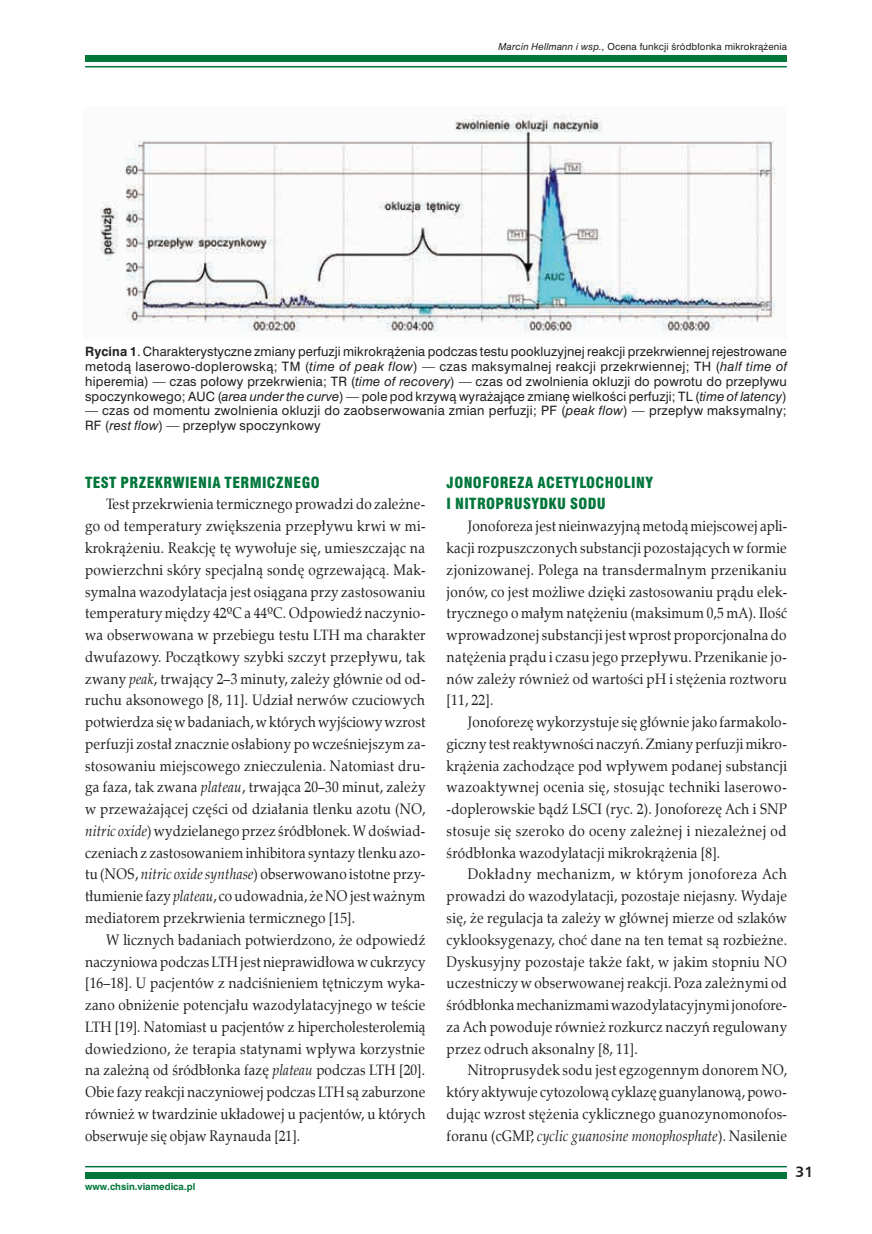
<style>
.page{position:relative;width:872px;height:1234px;background:#fff}
.page>*{position:absolute;margin:0;border:0;box-sizing:border-box;transform-origin:0 0}
.t1{font:15px/21.8px "Zapf Calligr EU";letter-spacing:.02em;color:#231f20;text-align:justify;scale:.9 1}
.t2{font:15px/21.8px "Swis 721 Blk Cn EU";letter-spacing:.025em;color:#00763b}
.t3{font:700 15px "Humnst 777 EU";color:#231f20}
.t4{font:12px/14.7px "Swis 721 PL";letter-spacing:.025em;color:#231f20;text-align:justify}
.t5{font:9px "Swis 721 PL";letter-spacing:.015em;color:#231f20}
.t6{font:700 9px "Swis 721 PL";color:#00763b}
.s1{font-style:italic}
.s2{font-weight:700}
</style>
<div class="page">
<div style="left:85px;top:55px;width:702px;height:7px;background:#00763b"></div>
<hr style="left:85px;top:66px;width:702px;height:1px;background:#00763b">
<div style="left:85px;top:1171px;width:702px;height:7px;background:#00763b"></div>
<hr style="left:85px;top:1165px;width:702px;height:2px;background:#00763b">
<img style="left:100px;top:114px;width:675px;height:218px">
<p class="t5" style="left:498px;top:40px;width:290px"><span class="s1">Marcin Hellmann i wsp.,</span> Ocena funkcji śródbłonka mikrokrążenia</p>
<p class="t4" style="left:85px;top:344px;width:704px"><span class="s2">Rycina 1</span>. Charakterystyczne zmiany perfuzji mikrokrążenia podczas testu pookluzyjnej reakcji przekrwiennej rejestrowane metodą laserowo-doplerowską; TM (<span class="s1">time of peak flow</span>) — czas maksymalnej reakcji przekrwiennej; TH (<span class="s1">half time of </span>hiperemia) — czas połowy przekrwienia; TR (<span class="s1">time of recovery</span>) — czas od zwolnienia okluzji do powrotu do przepływu spoczynkowego; AUC (<span class="s1">area under the curve</span>) — pole pod krzywą wyrażające zmianę wielkości perfuzji; TL (<span class="s1">time of latency</span>)</p>
<p class="t4" style="left:85px;top:403px;width:703px">— czas od momentu zwolnienia okluzji do zaobserwowania zmian perfuzji; PF (<span class="s1">peak flow</span>) — przepływ maksymalny;<br>RF (<span class="s1">rest flow</span>) — przepływ spoczynkowy</p>
<p class="t2" style="left:85px;top:472px;width:236px">TEST PRZEKRWIENIA TERMICZNEGO</p>
<p class="t1" style="left:85px;top:493px;width:380px;text-indent:21px">Test przekrwienia termicznego prowadzi do zależne&shy;go od temperatury zwiększenia przepływu krwi w mi&shy;krokrążeniu. Reakcję tę wywołuje się, umieszczając na powierzchni skóry specjalną sondę ogrzewającą. Mak&shy;symalna wazodylatacja jest osiągana przy zastosowaniu temperatury między 42ºC a 44ºC. Odpowiedź naczynio&shy;wa obserwowana w przebiegu testu LTH ma charakter dwufazowy. Początkowy szybki szczyt przepływu, tak zwany <span class="s1">peak</span>, trwający 2–3 minuty, zależy głównie od od&shy;ruchu aksonowego [8, 11]. Udział nerwów czuciowych potwierdza się w badaniach, w których wyjściowy wzrost perfuzji został znacznie osłabiony po wcześniejszym za&shy;stosowaniu miejscowego znieczulenia. Natomiast dru&shy;ga faza, tak zwana <span class="s1">plateau</span>, trwająca 20–30 minut, zależy w przeważającej części od działania tlenku azotu (NO, <span class="s1">nitric oxide</span>) wydzielanego przez śródbłonek. W doświad&shy;czeniach z zastosowaniem inhibitora syntazy tlenku azo&shy;tu (NOS, <span class="s1">nitric oxide synthase</span>) obserwowano istotne przy&shy;tłumienie fazy <span class="s1">plateau</span>, co udowadnia, że NO jest ważnym mediatorem przekrwienia termicznego [15].</p>
<p class="t1" style="left:85px;top:928px;width:380px;text-indent:21px">W licznych badaniach potwierdzono, że odpowiedź naczyniowa podczas LTH jest nieprawidłowa w cukrzycy [16–18]. U pacjentów z nadciśnieniem tętniczym wyka&shy;zano obniżenie potencjału wazodylatacyjnego w teście LTH [19]. Natomiast u pacjentów z hipercholesterolemią dowiedziono, że terapia statynami wpływa korzystnie na zależną od śródbłonka fazę <span class="s1">plateau</span> podczas LTH [20].<br>Obie fazy reakcji naczyniowej podczas LTH są zaburzone również w twardzinie układowej u pacjentów, u których obserwuje się objaw Raynauda [21].</p>
<p class="t6" style="left:85px;top:1180px;width:112px">www.chsin.viamedica.pl</p>
<p class="t2" style="left:446px;top:472px;width:208px">JONOFOREZA ACETYLOCHOLINY<br>I NITROPRUSYDKU SODU</p>
<p class="t1" style="left:446px;top:515px;width:380px;text-indent:21px">Jonoforeza jest nieinwazyjną metodą miejscowej apli&shy;kacji rozpuszczonych substancji pozostających w formie zjonizowanej. Polega na transdermalnym przenikaniu jonów, co jest możliwe dzięki zastosowaniu prądu elek&shy;trycznego o małym natężeniu (maksimum 0,5 mA). Ilość wprowadzonej substancji jest wprost proporcjonalna do natężenia prądu i czasu jego przepływu. Przenikanie jo&shy;nów zależy również od wartości pH i stężenia roztworu [11, 22].</p>
<p class="t1" style="left:446px;top:711px;width:380px;text-indent:21px">Jonoforezę wykorzystuje się głównie jako farmakolo&shy;giczny test reaktywności naczyń. Zmiany perfuzji mikro&shy;krążenia zachodzące pod wpływem podanej substancji wazoaktywnej ocenia się, stosując techniki laserowo--doplerowskie bądź LSCI (ryc. 2). Jonoforezę Ach i SNP stosuje się szeroko do oceny zależnej i niezależnej od śródbłonka wazodylatacji mikrokrążenia [8].</p>
<p class="t1" style="left:446px;top:863px;width:380px;text-indent:21px">Dokładny mechanizm, w którym jonoforeza Ach prowadzi do wazodylatacji, pozostaje niejasny. Wydaje się, że regulacja ta zależy w głównej mierze od szlaków cyklooksygenazy, choć dane na ten temat są rozbieżne.<br>Dyskusyjny pozostaje także fakt, w jakim stopniu NO uczestniczy w obserwowanej reakcji. Poza zależnymi od śródbłonka mechanizmami wazodylatacyjnymi jonofore&shy;za Ach powoduje również rozkurcz naczyń regulowany przez odruch aksonalny [8, 11].</p>
<p class="t1" style="left:446px;top:1059px;width:380px;text-indent:21px">Nitroprusydek sodu jest egzogennym donorem NO, który aktywuje cytozolową cyklazę guanylanową, powo&shy;dując wzrost stężenia cyklicznego guanozynomonofos&shy;foranu (cGMP, <span class="s1">cyclic guanosine monophosphate</span>). Nasilenie</p>
<p class="t3" style="left:795px;top:1162px;width:20px">31</p>
</div>
